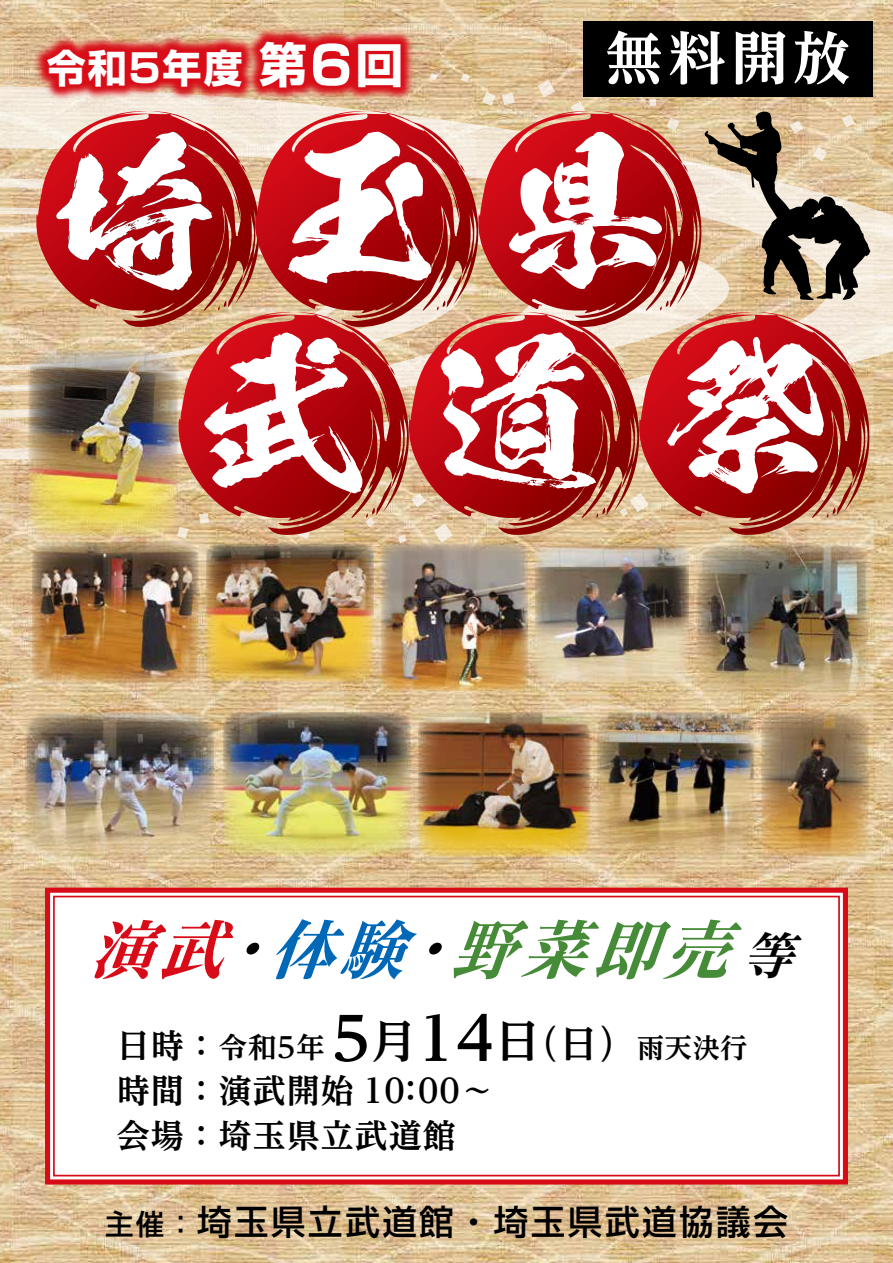
<style>
.page{position:relative;width:893px;height:1263px;background:#fff}
.page>*{position:absolute;margin:0;border:0;box-sizing:border-box;transform-origin:0 0}
.t1{font:164.55px/204px "M Kso Touryu";letter-spacing:.385em;color:#fff}
.t2{font:italic 700 expanded 63.45px "Reim Pro";color:#468b38}
.t3{font:700 expanded 57px "UD Reimin Pro";color:#fff}
.t4{font:700 39px "Shin Go Pro";letter-spacing:.05em;color:#fff}
.t5{font:500 34.5px "Shin Go Pro";letter-spacing:.075em;color:#000}
.t6{font:700 33px/45px "UD Reimin Pro";letter-spacing:.03em;color:#000}
.t7{font:700 28.5px "UD Reimin Pro";color:#000}
.s1{font-size:48px}
.s2{font-size:52.8px}
.s3{color:#000}
.s4{color:#d80c18}
.s5{font-family:"Shin Go Pro De";font-stretch:normal;color:#000}
.s6{color:#0068b7}
.s7{font-stretch:normal;font-size:49.35px;color:#000}
.s8{font-size:33px}
.s9{font-size:60px}
.s10{font-size:45px}
.s11{font-size:37.5px}
.s12{font-size:27px}
.s13{font-size:28.5px}
</style>
<div class="page">
<img style="left:0;top:0;width:893px;height:1263px">
<svg style="left:467px;top:74px;width:3px;height:8px"></svg>
<svg style="left:177px;top:527px;width:11px;height:11px"></svg>
<svg style="left:0;top:87px;width:893px;height:372px"></svg>
<svg style="left:0;top:227px;width:178px;height:143px"></svg>
<img style="left:27px;top:349px;width:152px;height:188px">
<img style="left:535px;top:543px;width:154px;height:141px">
<img style="left:32px;top:542px;width:168px;height:141px">
<img style="left:380px;top:543px;width:148px;height:148px">
<img style="left:206px;top:543px;width:168px;height:139px">
<img style="left:695px;top:543px;width:175px;height:152px">
<img style="left:761px;top:712px;width:109px;height:145px">
<img style="left:418px;top:712px;width:172px;height:145px">
<img style="left:223px;top:712px;width:189px;height:145px">
<img style="left:25px;top:712px;width:191px;height:145px">
<img style="left:597px;top:712px;width:158px;height:145px">
<div style="left:48px;top:890px;width:797px;height:292px;background:#fff"></div>
<div style="left:45px;top:888px;width:803px;height:296px;border:5px solid #d80c18"></div>
<div style="left:53px;top:896px;width:787px;height:280px;border:2px solid #d80c18"></div>
<img style="left:0;top:0;width:467px;height:158px">
<svg style="left:35px;top:111px;width:219px;height:207px"></svg>
<svg style="left:123px;top:111px;width:123px;height:217px"></svg>
<svg style="left:254px;top:111px;width:223px;height:201px"></svg>
<svg style="left:477px;top:111px;width:232px;height:201px"></svg>
<svg style="left:465px;top:312px;width:17px;height:214px"></svg>
<svg style="left:482px;top:80px;width:206px;height:456px"></svg>
<svg style="left:638px;top:312px;width:239px;height:214px"></svg>
<svg style="left:728px;top:312px;width:128px;height:224px"></svg>
<svg style="left:178px;top:312px;width:90px;height:214px"></svg>
<svg style="left:268px;top:111px;width:197px;height:432px"></svg>
<div style="left:583px;top:21px;width:289px;height:76px;background:#000"></div>
<svg style="left:704px;top:111px;width:166px;height:189px"></svg>
<p class="t4" style="left:47px;top:37px;width:358px">令和5年度 <span class="s1">第</span><span class="s2">6</span><span class="s1">回</span></p>
<h3 class="t3" style="left:605px;top:11px;width:246px">無料開放</h3>
<h1 class="t1" style="left:202px;top:105px;width:629px;text-indent:-150px"><span class="s3">埼</span>玉県武道祭</h1>
<h2 class="t2" style="left:88px;top:898px;width:734px"><span class="s4">演武</span><span class="s5">·</span> <span class="s6">体験</span><span class="s5">·</span> 野菜即売<span class="s7">等</span></h2>
<p class="t7" style="left:117px;top:1024px;width:632px"><span class="s8">日時：</span>令和5年 <span class="s9">5</span><span class="s10">月</span><span class="s9">14</span><span class="s10">日</span><span class="s11">（日）</span><span class="s12">雨天決行</span></p>
<p class="t6" style="left:117px;top:1067px;width:378px">時間：演武開始 10：00～会場：埼玉県立武道館</p>
<p class="t5" style="left:105px;top:1193px;width:684px"><span class="s13">主催：</span>埼玉県立武道館・埼玉県武道協議会</p>
</div>
